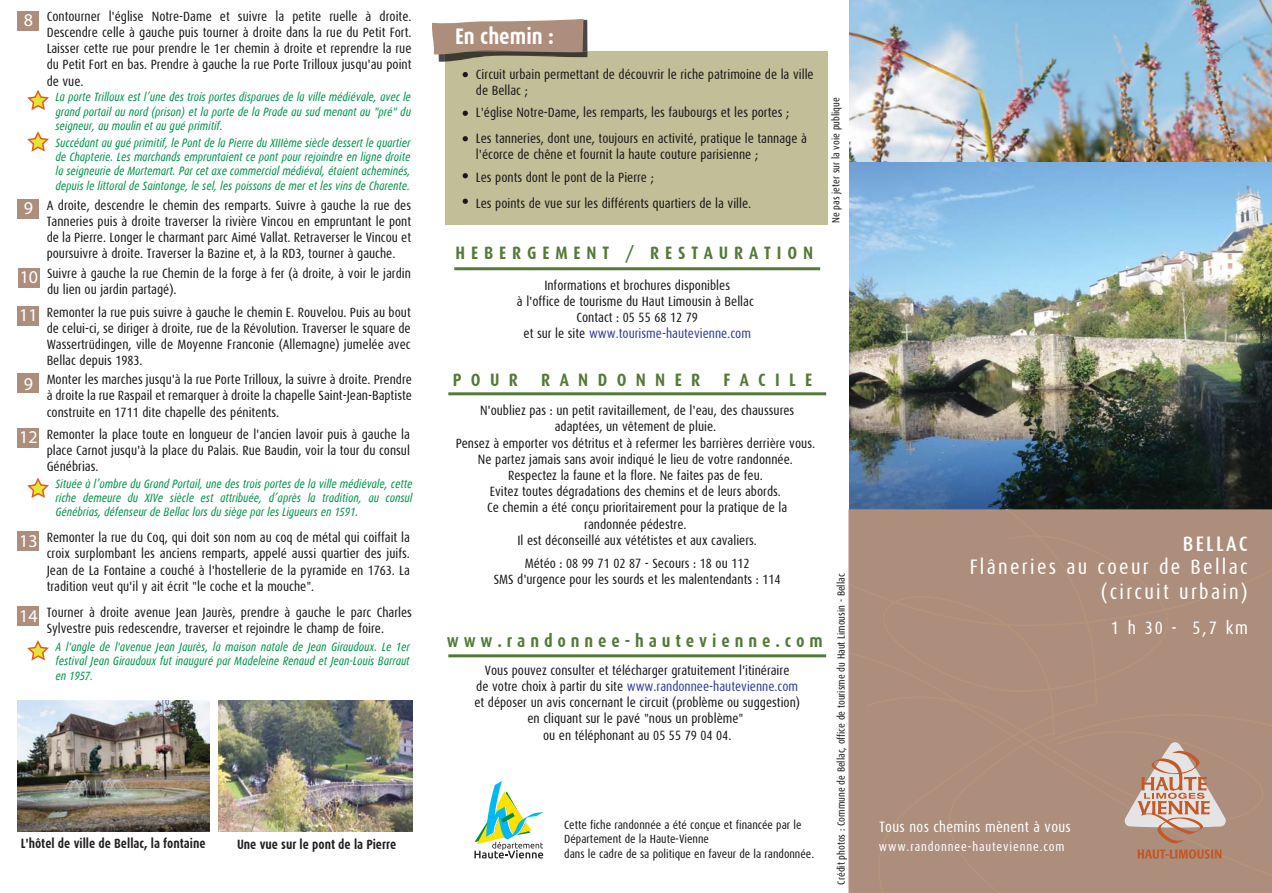
<style>
.page{position:relative;width:1272px;height:893px;background:#fff}
.page>*{position:absolute;margin:0;border:0;box-sizing:border-box;transform-origin:0 0}
.t1{font:700 22.5px "Dax Condensed";color:#fff}
.t2{font:21px/25.2px "Dax Condensed";letter-spacing:.11em;color:#fff;text-align:right}
.t3{font:500 21px "Dax Condensed";letter-spacing:.11em;color:#fff}
.t4{font:700 18px "Dax Condensed";letter-spacing:.325em;color:#557937}
.t5{font:700 18px "Dax Condensed";letter-spacing:.27em;color:#557937}
.t6{font:18px "Dax Condensed";color:#fff}
.t7{font:700 18px "Dax Condensed";letter-spacing:.52em;color:#557937}
.t8{font:18px "Myriad";color:#fff}
.t9{font:15px "Dax Condensed";letter-spacing:.02em;color:#fff}
.t10{font:13.5px/16.2px "Dax Condensed";color:#1a181c;text-align:justify}
.t11{font:700 13.5px "Dax Condensed";color:#231f20}
.t12{font:12.75px "Dax Condensed";letter-spacing:.065em;color:#fff}
.t13{font:italic 12px/14.4px "Dax Condensed";color:#00954c;text-align:justify}
.t14{font:12px/14.4px "Dax Condensed";color:#1a181c}
.t15{font:10.5px "Dax Condensed";color:#1a181c}
.s1{font-family:"Myriad";font-size:18px;color:#fff}
.s2{color:#333e99}
</style>
<div class="page">
<img style="left:849px;top:0;width:422px;height:509px">
<svg style="left:474px;top:781px;width:69px;height:77px"></svg>
<div style="left:445px;top:51px;width:382px;height:174px;background:#c2be97"></div>
<svg style="left:462px;top:72px;width:6px;height:5px"></svg>
<svg style="left:462px;top:111px;width:6px;height:5px"></svg>
<svg style="left:462px;top:199px;width:6px;height:5px"></svg>
<svg style="left:462px;top:136px;width:6px;height:5px"></svg>
<svg style="left:462px;top:173px;width:6px;height:5px"></svg>
<hr style="left:454px;top:267px;width:366px;height:3px;background:#557937">
<hr style="left:448px;top:392px;width:378px;height:3px;background:#557937">
<hr style="left:448px;top:654px;width:378px;height:3px;background:#557937">
<img style="left:438px;top:20px;width:149px;height:42px">
<img style="left:445px;top:51px;width:142px;height:11px">
<svg style="left:432px;top:19px;width:151px;height:35px;background:#ac9181"></svg>
<div style="left:18px;top:306px;width:21px;height:20px;background:#ad8e7c"></div>
<div style="left:18px;top:373px;width:21px;height:20px;background:#ad8e7c"></div>
<div style="left:18px;top:428px;width:21px;height:19px;background:#ad8e7c"></div>
<div style="left:18px;top:531px;width:21px;height:20px;background:#ad8e7c"></div>
<div style="left:18px;top:606px;width:21px;height:20px;background:#ad8e7c"></div>
<div style="left:18px;top:199px;width:21px;height:20px;background:#ad8e7c"></div>
<div style="left:18px;top:11px;width:21px;height:19px;background:#ad8e7c"></div>
<img style="left:218px;top:701px;width:194px;height:130px">
<img style="left:18px;top:701px;width:192px;height:131px">
<svg style="left:27px;top:90px;width:22px;height:20px"></svg>
<svg style="left:27px;top:131px;width:22px;height:21px"></svg>
<svg style="left:27px;top:477px;width:22px;height:21px"></svg>
<svg style="left:27px;top:640px;width:22px;height:21px"></svg>
<div style="left:18px;top:268px;width:21px;height:20px;background:#ad8e7c"></div>
<div style="left:848px;top:509px;width:423px;height:384px;background:#ad8e7c"></div>
<svg style="left:1124px;top:742px;width:101px;height:117px;background:#c19f8e"></svg>
<p class="t10" style="left:47px;top:8px;width:366px;text-indent:-23px"><span class="s1">8</span> Contourner l'église Notre-Dame et suivre la petite ruelle à droite.<br>Descendre celle à gauche puis tourner à droite dans la rue du Petit Fort.<br>Laisser cette rue pour prendre le 1er chemin à droite et reprendre la rue du Petit Fort en bas. Prendre à gauche la rue Porte Trilloux jusqu'au point de vue.</p>
<p class="t13" style="left:55px;top:90px;width:357px">La porte Trilloux est l’une des trois portes disparues de la ville médiévale, avec le grand portail au nord (prison) et la porte de la Prade au sud menant au "pré" du seigneur, au moulin et au gué primitif.</p>
<h3 class="t8" style="left:24px;top:198px;width:11px">9</h3>
<h3 class="t8" style="left:20px;top:267px;width:20px">10</h3>
<p class="t13" style="left:55px;top:136px;width:356px">Succédant au gué primitif, le Pont de la Pierre du XIIIème siècle dessert le quartier de Chapterie. Les marchands empruntaient ce pont pour rejoindre en ligne droite la seigneurie de Mortemart. Par cet axe commercial médiéval, étaient acheminés, depuis le littoral de Saintonge, le sel, les poissons de mer et les vins de Charente.</p>
<p class="t10" style="left:47px;top:197px;width:366px">A droite, descendre le chemin des remparts. Suivre à gauche la rue des Tanneries puis à droite traverser la rivière Vincou en empruntant le pont de la Pierre. Longer le charmant parc Aimé Vallat. Retraverser le Vincou et poursuivre à droite. Traverser la Bazine et, à la RD3, tourner à gauche.</p>
<p class="t10" style="left:47px;top:265px;width:365px">Suivre à gauche la rue Chemin de la forge à fer (à droite, à voir le jardin du lien ou jardin partagé).</p>
<p class="t10" style="left:47px;top:304px;width:365px;text-indent:-27px"><span class="s1">11</span> Remonter la rue puis suivre à gauche le chemin E. Rouvelou. Puis au bout de celui-ci, se diriger à droite, rue de la Révolution. Traverser le square de Wassertrüdingen, ville de Moyenne Franconie (Allemagne) jumelée avec Bellac depuis 1983.</p>
<p class="t10" style="left:47px;top:371px;width:367px;text-indent:-23px"><span class="s1">9</span> Monter les marches jusqu'à la rue Porte Trilloux, la suivre à droite. Prendre à droite la rue Raspail et remarquer à droite la chapelle Saint-Jean-Baptiste construite en 1711 dite chapelle des pénitents.</p>
<p class="t10" style="left:47px;top:426px;width:365px;text-indent:-27px"><span class="s1">12</span> Remonter la place toute en longueur de l'ancien lavoir puis à gauche la place Carnot jusqu'à la place du Palais. Rue Baudin, voir la tour du consul Génébrias.</p>
<p class="t13" style="left:55px;top:477px;width:358px">Située à l’ombre du Grand Portail, une des trois portes de la ville médiévale, cette riche demeure du XIVe siècle est attribuée, d’après la tradition, au consul Génébrias, défenseur de Bellac lors du siège par les Ligueurs en 1591.</p>
<p class="t10" style="left:47px;top:529px;width:365px;text-indent:-27px"><span class="s1">13</span> Remonter la rue du Coq, qui doit son nom au coq de métal qui coiffait la croix surplombant les anciens remparts, appelé aussi quartier des juifs.<br>Jean de La Fontaine a couché à l'hostellerie de la pyramide en 1763. La tradition veut qu'il y ait écrit "le coche et la mouche".</p>
<p class="t10" style="left:19px;top:604px;width:394px;text-align:center"><span class="s1">14</span> Tourner à droite avenue Jean Jaurès, prendre à gauche le parc Charles<br>Sylvestre puis redescendre, traverser et rejoindre le champ de foire.</p>
<p class="t13" style="left:55px;top:640px;width:355px">A l'angle de l'avenue Jean Jaurès, la maison natale de Jean Giraudoux. Le 1er festival Jean Giraudoux fut inauguré par Madeleine Renaud et Jean-Louis Barraut en 1957.</p>
<p class="t11" style="left:21px;top:835px;width:186px">L'hôtel de ville de Bellac, la fontaine</p>
<p class="t11" style="left:237px;top:836px;width:161px">Une vue sur le pont de la Pierre</p>
<h1 class="t1" style="left:455px;top:23px;width:100px">En chemin :</h1>
<p class="t10" style="left:476px;top:66px;width:339px">Circuit urbain permettant de découvrir le riche patrimoine de la ville de Bellac ;</p>
<p class="t10" style="left:476px;top:130px;width:332px">Les tanneries, dont une, toujours en activité, pratique le tannage à l'écorce de chêne et fournit la haute couture parisienne ;</p>
<p class="t10" style="left:476px;top:170px;width:179px">Les ponts dont le pont de la Pierre ;</p>
<p class="t10" style="left:476px;top:105px;width:315px">L'église Notre-Dame, les remparts, les faubourgs et les portes ;</p>
<p class="t10" style="left:476px;top:195px;width:277px">Les points de vue sur les différents quartiers de la ville.</p>
<h3 class="t4" style="left:455px;top:242px;width:359px">HEBERGEMENT / RESTAURATION</h3>
<p class="t10" style="left:517px;top:277px;width:238px;text-align:center">Informations et brochures disponibles<br>à l'office de tourisme du Haut Limousin à Bellac Contact : 05 55 68 12 79<br>et sur le site <span class="s2">www.tourisme-hautevienne.com</span></p>
<p class="t15" style="left:830px;top:223px;width:127px;rotate:-90deg">Ne pas jeter sur la voie publique</p>
<h3 class="t4" style="left:453px;top:369px;width:67px">POUR</h3>
<h3 class="t7" style="left:541px;top:369px;width:161px">RANDONNER</h3>
<h3 class="t4" style="left:723px;top:369px;width:90px">FACILE</h3>
<p class="t10" style="left:456px;top:403px;width:361px;text-align:center">N'oubliez pas : un petit ravitaillement, de l'eau, des chaussures adaptées, un vêtement de pluie.<br>Pensez à emporter vos détritus et à refermer les barrières derrière vous.<br>Ne partez jamais sans avoir indiqué le lieu de votre randonnée.<br>Respectez la faune et la flore. Ne faites pas de feu.<br>Evitez toutes dégradations des chemins et de leurs abords.<br>Ce chemin a été conçu prioritairement pour la pratique de la<br>randonnée pédestre.<br>Il est déconseillé aux vététistes et aux cavaliers.</p>
<p class="t10" style="left:494px;top:555px;width:288px;text-align:center">Météo : 08 99 71 02 87 - Secours : 18 ou 112<br>SMS d'urgence pour les sourds et les malentendants : 114</p>
<h3 class="t5" style="left:447px;top:630px;width:377px">www.randonnee-hautevienne.com</h3>
<p class="t10" style="left:474px;top:662px;width:327px;text-align:center">Vous pouvez consulter et télécharger gratuitement l'itinéraire<br>de votre choix à partir du site <span class="s2">www.randonnee-hautevienne.com </span>et déposer un avis concernant le circuit (problème ou suggestion) en cliquant sur le pavé "nous un problème"<br>ou en téléphonant au 05 55 79 04 04.</p>
<p class="t14" style="left:564px;top:818px;width:251px">Cette fiche randonnée a été conçue et financée par le<br>Département de la Haute-Vienne<br>dans le cadre de sa politique en faveur de la randonnée.</p>
<p class="t15" style="left:835px;top:884px;width:312px;rotate:-90deg">Crédit photos : Commune de Bellac, office de tourisme du Haut Limousin - Bellac</p>
<h2 class="t3" style="left:1182px;top:531px;width:66px">BELLAC</h2>
<h2 class="t2" style="left:969px;top:554px;width:279px">Flâneries au coeur de Bellac (circuit urbain)</h2>
<h3 class="t6" style="left:1110px;top:618px;width:139px">1 h 30 - 5,7 km</h3>
<p class="t9" style="left:879px;top:819px;width:193px">Tous nos chemins mènent à vous</p>
<p class="t12" style="left:878px;top:840px;width:187px">www.randonnee-hautevienne.com</p>
</div>
